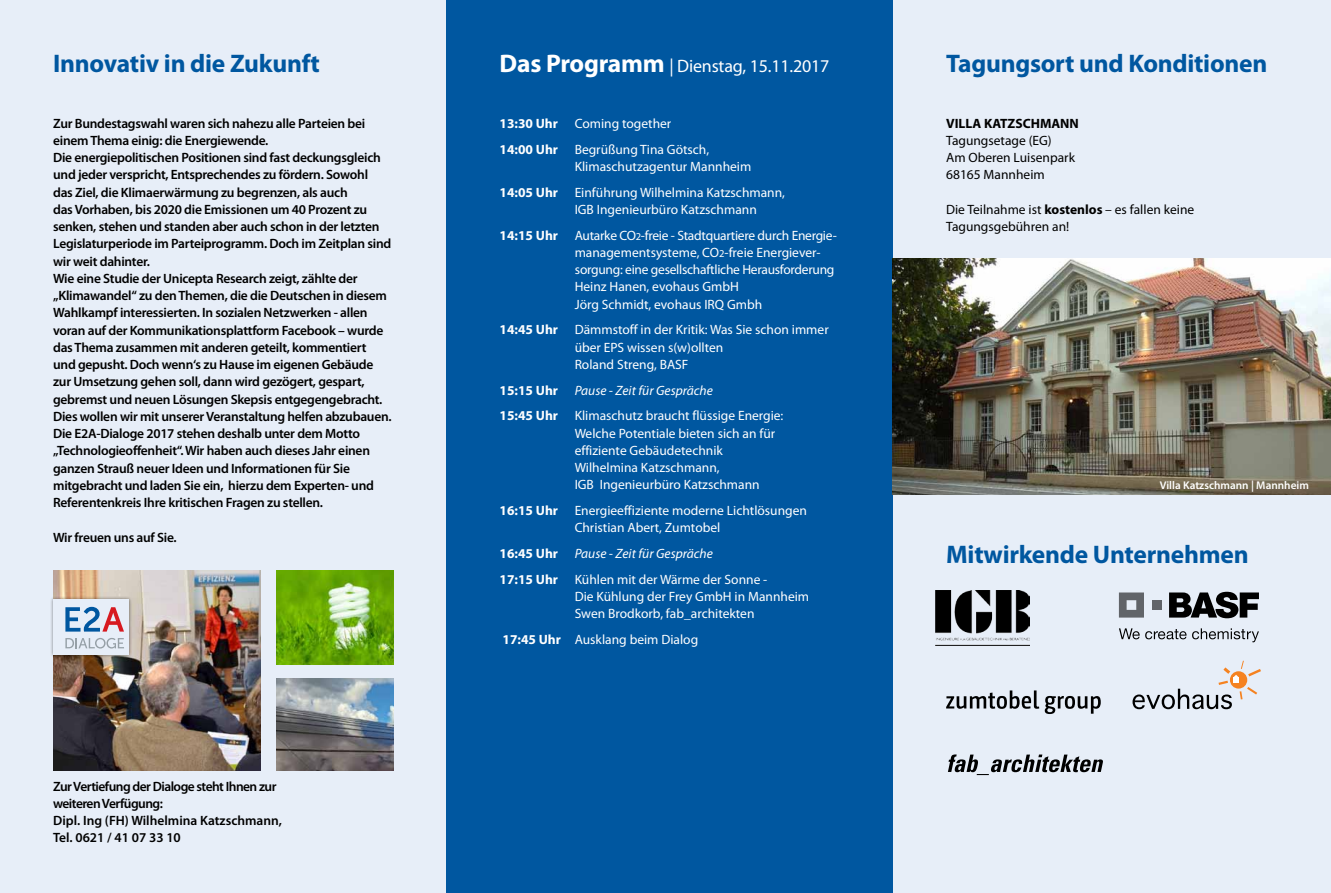
<style>
.page{position:relative;width:1331px;height:893px;background:#e7eef8}
.page>*{position:absolute;margin:0;border:0;box-sizing:border-box;transform-origin:0 0}
.t1{font:700 25.5px "Myriad Pro";letter-spacing:-.01em;color:#0057a0}
.t2{font:18px "Myriad Pro";letter-spacing:-.01em;color:#fff}
.t3{font:600 13.5px/17.2px "Myriad Pro";letter-spacing:-.02em;color:#000}
.t4{font:13.5px/17.2px "Myriad Pro";color:#fff}
.t5{font:600 13.5px/17.2px "Myriad Pro";letter-spacing:-.04em;color:#000}
.t6{font:13.5px/17.2px "Myriad Pro";color:#000}
.t7{font:13.5px/25.8px "Myriad Pro";letter-spacing:-.02em;color:#fff;text-align:center}
.t8{font:700 13.5px "Myriad Pro";color:#000}
.t9{font:600 11.25px "Myriad Pro";color:#fff}
.s1{font-weight:700;font-size:25.5px}
.s2{font-weight:700}
.s3{font-size:10.5px}
.s4{font-style:italic}
</style>
<div class="page">
<div style="left:446px;top:0;width:447px;height:893px;background:#0057a0"></div>
<img style="left:893px;top:258px;width:438px;height:236px">
<img style="left:53px;top:571px;width:207px;height:200px">
<img style="left:276px;top:678px;width:117px;height:93px">
<div style="left:50px;top:596px;width:83px;height:62px;background:#000;opacity:.5"></div>
<div style="left:53px;top:600px;width:76px;height:55px;background:#e7eef8"></div>
<svg style="left:65px;top:607px;width:59px;height:25px"></svg>
<svg style="left:65px;top:638px;width:59px;height:10px"></svg>
<img style="left:935px;top:591px;width:94px;height:54px">
<img style="left:276px;top:571px;width:117px;height:93px">
<svg style="left:1119px;top:592px;width:25px;height:26px"></svg>
<div style="left:1152px;top:600px;width:9px;height:10px;background:#616469"></div>
<svg style="left:1169px;top:592px;width:90px;height:26px"></svg>
<svg style="left:1119px;top:628px;width:67px;height:11px"></svg>
<svg style="left:1192px;top:628px;width:67px;height:14px"></svg>
<svg style="left:1045px;top:696px;width:56px;height:18px"></svg>
<svg style="left:946px;top:690px;width:93px;height:19px"></svg>
<svg style="left:1132px;top:661px;width:129px;height:48px"></svg>
<svg style="left:948px;top:754px;width:155px;height:21px"></svg>
<h1 class="t1" style="left:53px;top:47px;width:268px">Innovativ in die Zukunft</h1>
<p class="t3" style="left:53px;top:114px;width:340px">Zur Bundestagswahl waren sich nahezu alle Parteien bei einem Thema einig: die Energiewende.<br>Die energiepolitischen Positionen sind fast deckungsgleich und jeder verspricht, Entsprechendes zu fördern. Sowohl<br>das Ziel, die Klimaerwärmung zu begrenzen, als auch<br>das Vorhaben, bis 2020 die Emissionen um 40 Prozent zu senken, stehen und standen aber auch schon in der letzten Legislaturperiode im Parteiprogramm. Doch im Zeitplan sind wir weit dahinter.<br>Wie eine Studie der Unicepta Research zeigt, zählte der „Klimawandel“ zu den Themen, die die Deutschen in diesem Wahlkampf interessierten. In sozialen Netzwerken - allen voran auf der Kommunikationsplattform Facebook – wurde das Thema zusammen mit anderen geteilt, kommentiert und gepusht. Doch wenn‘s zu Hause im eigenen Gebäude zur Umsetzung gehen soll, dann wird gezögert, gespart, gebremst und neuen Lösungen Skepsis entgegengebracht.<br>Dies wollen wir mit unserer Veranstaltung helfen abzubauen.<br>Die E2A-Dialoge 2017 stehen deshalb unter dem Motto „Technologieoffenheit“. Wir haben auch dieses Jahr einen ganzen Strauß neuer Ideen und Informationen für Sie mitgebracht und laden Sie ein, hierzu dem Experten- und Referentenkreis Ihre kritischen Fragen zu stellen.</p>
<p class="t3" style="left:53px;top:528px;width:125px">Wir freuen uns auf Sie.</p>
<p class="t5" style="left:53px;top:777px;width:230px">Zur Vertiefung der Dialoge steht Ihnen zur weiteren Verfügung:<br>Dipl. Ing (FH) Wilhelmina Katzschmann,<br>Tel. 0621 / 41 07 33 10</p>
<h2 class="t2" style="left:500px;top:55px;width:331px"><span class="s1">Das Programm</span> | Dienstag, 15.11.2017</h2>
<p class="t4" style="left:500px;top:110px;width:211px;line-height:25.8px"><span class="s2">13:30 Uhr</span> Coming together<br><span class="s2">14:00 Uhr</span> Begrüßung Tina Götsch,</p>
<p class="t4" style="left:500px;top:153px;width:287px;line-height:25.8px;text-indent:75px">Klimaschutzagentur Mannheim<br><span class="s2">14:05 Uhr</span> Einführung Wilhelmina Katzschmann,</p>
<p class="t7" style="left:500px;top:196px;width:339px">IGB Ingenieurbüro Katzschmann<br><span class="s2">14:15 Uhr</span> Autarke CO<span class="s3">2</span>-freie - Stadtquartiere durch Energie-</p>
<p class="t4" style="left:575px;top:243px;width:261px">managementsysteme, CO<span class="s3">2</span>-freie Energiever&shy;sorgung: eine gesellschaftliche Herausforderung Heinz Hanen, evohaus GmbH<br>Jörg Schmidt, evohaus IRQ Gmbh</p>
<p class="t4" style="left:575px;top:321px;width:256px;text-indent:-75px"><span class="s2">14:45 Uhr</span> Dämmstoff in der Kritik: Was Sie schon immer über EPS wissen s(w)ollten<br>Roland Streng, BASF</p>
<p class="t4" style="left:500px;top:377px;width:285px;line-height:25.8px"><span class="s2">15:15 Uhr</span> <span class="s4">Pause - Zeit für Gespräche<br></span><span class="s2">15:45 Uhr</span> Klimaschutz braucht flüssige Energie:</p>
<p class="t4" style="left:575px;top:424px;width:202px">Welche Potentiale bieten sich an für effiziente Gebäudetechnik<br>Wilhelmina Katzschmann,<br>IGB Ingenieurbüro Katzschmann</p>
<p class="t4" style="left:575px;top:502px;width:234px;text-indent:-75px"><span class="s2">16:15 Uhr</span> Energieeffiziente moderne Lichtlösungen<br>Christian Abert, Zumtobel</p>
<p class="t4" style="left:500px;top:540px;width:269px;line-height:25.8px"><span class="s2">16:45 Uhr</span> <span class="s4">Pause - Zeit für Gespräche<br></span><span class="s2">17:15 Uhr</span> Kühlen mit der Wärme der Sonne -</p>
<p class="t4" style="left:575px;top:588px;width:236px">Die Kühlung der Frey GmbH in Mannheim<br>Swen Brodkorb, fab_architekten</p>
<p class="t4" style="left:502px;top:631px;width:197px"><span class="s2">17:45 Uhr</span> Ausklang beim Dialog</p>
<h1 class="t1" style="left:946px;top:47px;width:323px">Tagungsort und Konditionen</h1>
<p class="t8" style="left:946px;top:114px;width:134px">VILLA KATZSCHMANN</p>
<p class="t6" style="left:946px;top:131px;width:130px">Tagungsetage (EG)<br>Am Oberen Luisenpark<br>68165 Mannheim</p>
<p class="t6" style="left:946px;top:200px;width:250px">Die Teilnahme ist <span class="s2">kostenlos</span> – es fallen keine<br>Tagungsgebühren an!</p>
<p class="t9" style="left:1160px;top:478px;width:151px">Villa Katzschmann | Mannheim</p>
<h1 class="t1" style="left:946px;top:538px;width:304px">Mitwirkende Unternehmen</h1>
</div>
